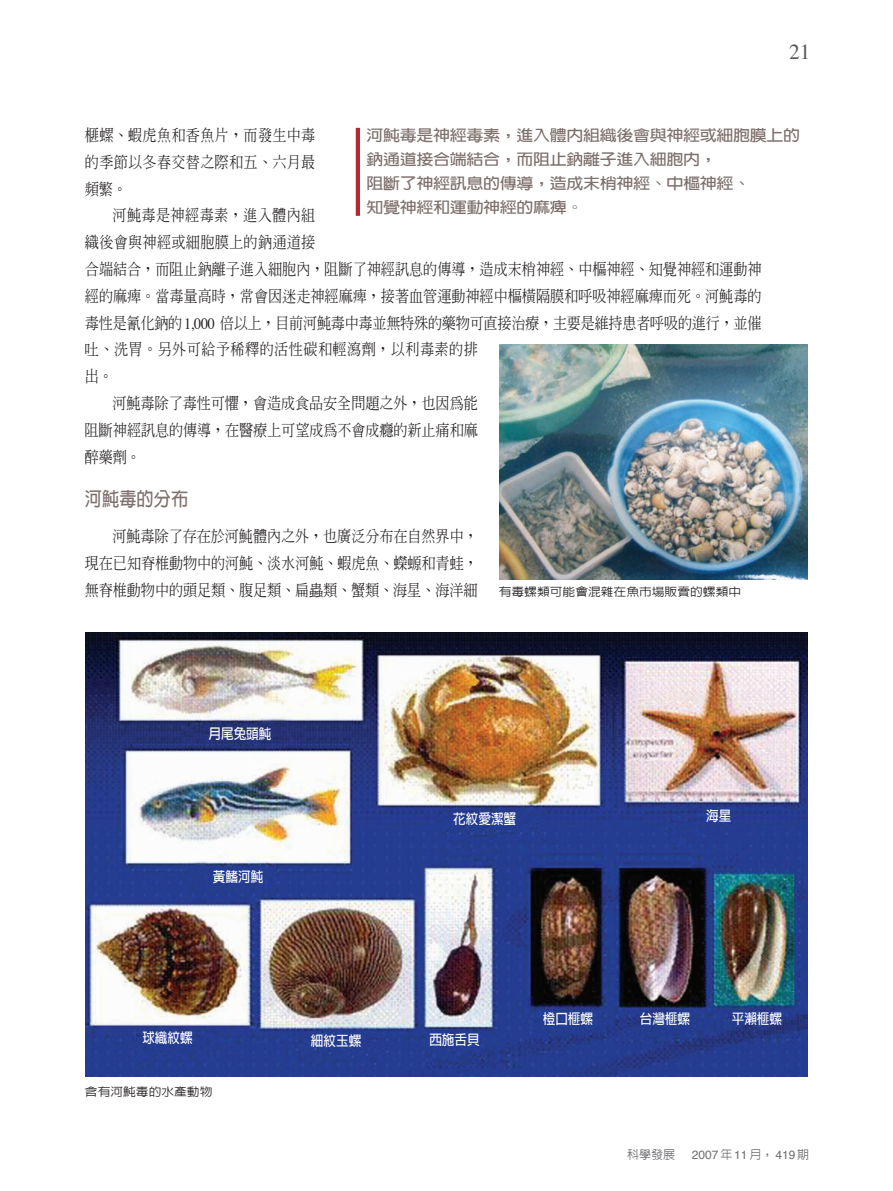
<style>
.page{position:relative;width:893px;height:1191px;background:#fff}
.page>*{position:absolute;margin:0;border:0;box-sizing:border-box;transform-origin:0 0}
.t1{font:21.3px "Times";color:#57585a}
.t2{font:700 19.2px "Lin Gothic";color:#7d6f6c;scale:.9 1}
.t3{font:500 15.75px/26.8px "Inn Ming";letter-spacing:-.005em;color:#231f20;text-align:justify;scale:.9 1}
.t4{font:500 15.75px "Inn Ming";letter-spacing:.02em;color:#231f20;scale:.9 1}
.t5{font:500 15.75px "Inn Ming";letter-spacing:.03em;color:#231f20;scale:.9 1}
.t6{font:500 15.75px "Inn Ming";letter-spacing:.025em;color:#231f20;scale:.9 1}
.t7{font:700 15.3px/24px "New Gothic";letter-spacing:-.02em;color:#7d6f6c;scale:1.11 1}
.t8{font:700 13.95px "Lin Gothic";color:#fff;scale:.9 1}
.t9{font:12px "Helvetica";color:#6d6e71}
.t10{font:500 12px "Lin Gothic";color:#6d6e71}
.t11{font:500 11.55px "Lin Gothic";color:#231f20;scale:1.11 1}
.s1{font-family:"Times";font-weight:400}
.s2{font-family:"Lin Gothic";font-weight:500}
</style>
<div class="page">
<img style="left:85px;top:127px;width:723px;height:950px">
<p class="t1" style="left:789px;top:43px;width:23px">21</p>
<p class="t4" style="left:85px;top:127px;width:258px">榧螺、蝦虎魚和香魚片，而發生中毒</p>
<p class="t4" style="left:85px;top:154px;width:258px">的季節以冬春交替之際和五、六月最</p>
<p class="t3" style="left:85px;top:175px;width:48px">頻繁。</p>
<p class="t6" style="left:113px;top:208px;width:227px">河魨毒是神經毒素，進入體內組</p>
<p class="t4" style="left:85px;top:234px;width:258px">織後會與神經或細胞膜上的鈉通道接</p>
<p class="t3" style="left:85px;top:256px;width:753px">合端結合，而阻止鈉離子進入細胞內，阻斷了神經訊息的傳導，造成末梢神經、中樞神經、知覺神經和運動神</p>
<p class="t3" style="left:85px;top:282px;width:753px">經的麻痺。當毒量高時，常會因迷走神經麻痺，接著血管運動神經中樞橫隔膜和呼吸神經麻痺而死。河魨毒的</p>
<p class="t3" style="left:85px;top:309px;width:753px">毒性是氰化鈉的<span class="s1">1,000</span> 倍以上，目前河魨毒中毒並無特殊的藥物可直接治療，主要是維持患者呼吸的進行，並催</p>
<p class="t5" style="left:85px;top:341px;width:438px">吐、洗胃。疹外可給予稀釋的活性碳和輕瀉劑，以利毒素的排</p>
<p class="t3" style="left:85px;top:363px;width:33px">出。</p>
<p class="t3" style="left:113px;top:389px;width:407px">河魨毒除了毒性可懼，會造成食品安全問題之外，也因為能</p>
<p class="t3" style="left:85px;top:416px;width:438px">阻斷神經訊息的傳導，在醫療上可望成為不會成癮的新止痛和麻</p>
<p class="t3" style="left:85px;top:443px;width:63px">醉藥劑。</p>
<p class="t2" style="left:85px;top:488px;width:116px">河鮐毒的分布</p>
<p class="t3" style="left:85px;top:522px;width:438px;text-indent:28px">河魨毒除了存在於河魨體內之外，也廣泛分布在自然界中，現在已知脊椎動物中的河魨、淡水河魨、蝦虎魚、蠑螈和青蛙，無脊椎動物中的頭足類、腹足類、扁蟲類、蟹類、海星、海洋細</p>
<p class="t7" style="left:366px;top:123px;width:392px">河魨毒是神繈毒素，進入體內組織後會與神繈或細胞膜上的鈉通道接合端結合，而阻止鈉離子進入細胞內，<br>阻斷了神繈訊息的肓導，造成末梢神繈、中樞神繈、<br>知覺神繈和運動神繈的麻痺蘌</p>
<p class="t11" style="left:499px;top:586px;width:220px">有毒螺類可能會混雜在魚市場販賣的螺類中</p>
<p class="t8" style="left:208px;top:726px;width:71px">月尾兔頭鮐</p>
<p class="t8" style="left:213px;top:869px;width:58px">黃鰭河鮐</p>
<p class="t8" style="left:453px;top:811px;width:71px">花紋愛靠蟹</p>
<p class="t8" style="left:706px;top:808px;width:29px">海螘</p>
<p class="t8" style="left:142px;top:1030px;width:57px">球織紋螺</p>
<p class="t8" style="left:311px;top:1034px;width:58px">細紋玉螺</p>
<p class="t8" style="left:429px;top:1033px;width:58px">錸施賮貝</p>
<p class="t11" style="left:85px;top:1086px;width:116px">含有河魨毒的水產動物</p>
<p class="t8" style="left:543px;top:1011px;width:58px">橙貲榧螺</p>
<p class="t8" style="left:640px;top:1011px;width:58px">台灣榧螺</p>
<p class="t8" style="left:732px;top:1011px;width:57px">饐瀨榧螺</p>
<p class="t10" style="left:627px;top:1148px;width:49px">科學發展</p>
<p class="t9" style="left:692px;top:1149px;width:119px">2007<span class="s2">年</span> 11 <span class="s2">月，</span> 419<span class="s2">期</span></p>
</div>
